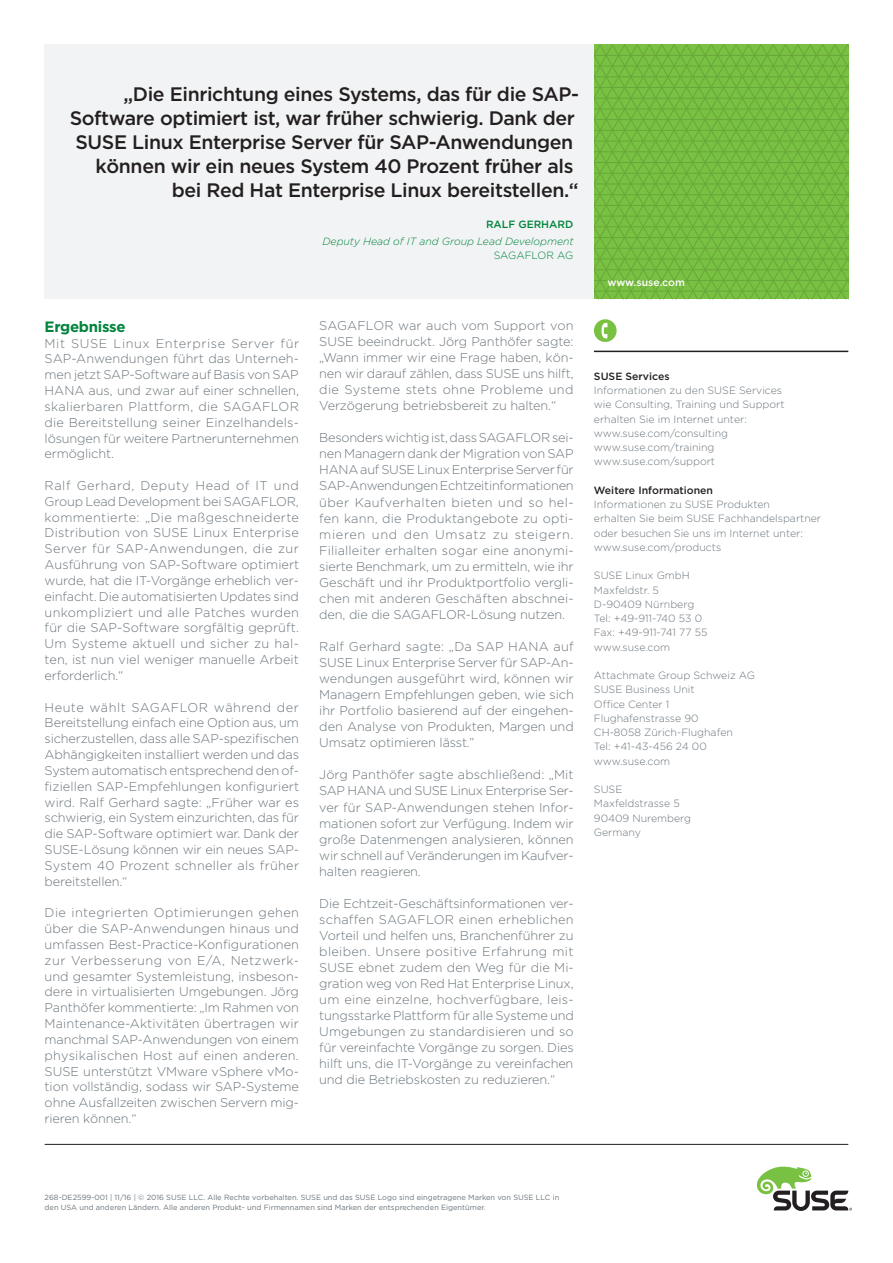
<style>
.page{position:relative;width:893px;height:1263px;background:#fff}
.page>*{position:absolute;margin:0;border:0;box-sizing:border-box;transform-origin:0 0}
.pull_quote_13_16_ali{font:500 19.5px "Gotham";letter-spacing:-.02em;color:#231f20}
.subhead_10_13-green{font:700 15px "Gotham";letter-spacing:-.02em;color:#00843d}
.body1{font:300 12.75px/16px "Gotham";letter-spacing:-.01em;color:#6a747b}
.caption_7_9_5{font:300 10.5px/14.2px "Gotham";color:#6a747b}
.quote_title_7_11_ita{font:italic 300 10.5px "Gotham";color:#00843d}
.caption_7_9_5-2{font:500 10.5px "Gotham";color:#231f20}
.caption_7pt_bold{font:500 10.5px "Gotham";color:#fff}
.caption_7pt_bold-2{font:500 10.5px "Gotham";color:#231f20}
.quote_name_7_11-gree{font:500 10.5px "Gotham";color:#00843d}
.quote_company_7_9_5{font:300 10.5px "Gotham";letter-spacing:-.01em;color:#00843d}
.mousetype_legal{font:7.5px/10.5px "Gotham";color:#6a747b}
</style>
<div class="page">
<svg style="left:594px;top:45px;width:254px;height:254px;background:#75bb3f"></svg>
<hr style="left:594px;top:55px;width:254px;height:1px;background:#dcdddf">
<hr style="left:594px;top:66px;width:254px;height:1px;background:#dcdddf">
<hr style="left:594px;top:76px;width:254px;height:1px;background:#dcdddf">
<hr style="left:594px;top:87px;width:254px;height:1px;background:#dcdddf">
<hr style="left:594px;top:98px;width:254px;height:1px;background:#dcdddf">
<hr style="left:594px;top:109px;width:254px;height:1px;background:#dcdddf">
<hr style="left:594px;top:119px;width:254px;height:1px;background:#dcdddf">
<hr style="left:594px;top:130px;width:254px;height:1px;background:#dcdddf">
<hr style="left:594px;top:141px;width:254px;height:1px;background:#dcdddf">
<hr style="left:594px;top:151px;width:254px;height:1px;background:#dcdddf">
<hr style="left:594px;top:162px;width:254px;height:1px;background:#dcdddf">
<hr style="left:594px;top:184px;width:254px;height:1px;background:#dcdddf">
<hr style="left:594px;top:173px;width:254px;height:1px;background:#dcdddf">
<hr style="left:594px;top:194px;width:254px;height:1px;background:#dcdddf">
<hr style="left:594px;top:205px;width:254px;height:1px;background:#dcdddf">
<hr style="left:594px;top:216px;width:254px;height:1px;background:#dcdddf">
<hr style="left:594px;top:226px;width:254px;height:1px;background:#dcdddf">
<hr style="left:594px;top:248px;width:254px;height:1px;background:#dcdddf">
<hr style="left:594px;top:259px;width:254px;height:1px;background:#dcdddf">
<hr style="left:594px;top:269px;width:254px;height:1px;background:#dcdddf">
<hr style="left:594px;top:280px;width:254px;height:1px;background:#dcdddf">
<hr style="left:594px;top:291px;width:254px;height:1px;background:#dcdddf">
<hr style="left:594px;top:237px;width:254px;height:1px;background:#dcdddf">
<div style="left:45px;top:45px;width:549px;height:254px;background:#f2f3f4"></div>
<hr style="left:45px;top:1144px;width:803px;height:1px;background:#231f20">
<hr style="left:594px;top:351px;width:254px;height:1px;background:#231f20">
<div style="left:594px;top:319px;width:23px;height:23px;background:#79c142;border-radius:50%"></div>
<svg style="left:601px;top:323px;width:6px;height:15px"></svg>
<svg style="left:756px;top:1166px;width:96px;height:45px"></svg>
<p class="pull_quote_13_16_ali" style="left:124px;top:83px;width:457px">„Die Einrichtung eines Systems, das für die SAP-</p>
<p class="pull_quote_13_16_ali" style="left:70px;top:107px;width:507px">Software optimiert ist, war früher schwierig. Dank der</p>
<p class="pull_quote_13_16_ali" style="left:75px;top:131px;width:499px">SUSE Linux Enterprise Server für SAP-Anwendungen</p>
<p class="pull_quote_13_16_ali" style="left:96px;top:155px;width:479px">können wir ein neues System 40 Prozent früher als</p>
<p class="pull_quote_13_16_ali" style="left:172px;top:179px;width:408px">bei Red Hat Enterprise Linux bereitstellen.“</p>
<p class="quote_name_7_11-gree" style="left:486px;top:218px;width:89px">RALF GERHARD</p>
<p class="quote_title_7_11_ita" style="left:322px;top:235px;width:253px">Deputy Head of IT and Group Lead Development</p>
<p class="quote_company_7_9_5" style="left:494px;top:249px;width:81px">SAGAFLOR AG</p>
<p class="subhead_10_13-green" style="left:45px;top:318px;width:82px">Ergebnisse</p>
<p class="body1" style="left:45px;top:335px;width:256px">Mit SUSE Linux Enterprise Server für SAP-Anwendungen führt das Unterneh&shy;men jetzt SAP-Software auf Basis von SAP HANA aus, und zwar auf einer schnellen, skalierbaren Plattform, die SAGAFLOR die Bereitstellung seiner Einzelhandels&shy;lösungen für weitere Partnerunternehmen ermöglicht.</p>
<p class="body1" style="left:45px;top:477px;width:256px;text-align:justify">Ralf Gerhard, Deputy Head of IT und Group Lead Development bei SAGAFLOR, kommentierte: „Die maßgeschneiderte Distribution von SUSE Linux Enterprise Server für SAP-Anwendungen, die zur Ausführung von SAP-Software optimiert wurde, hat die IT-Vorgänge erheblich ver&shy;einfacht. Die automatisierten Updates sind unkompliziert und alle Patches wurden für die SAP-Software sorgfältig geprüft.<br>Um Systeme aktuell und sicher zu hal&shy;ten, ist nun viel weniger manuelle Arbeit erforderlich.“</p>
<p class="body1" style="left:45px;top:699px;width:256px;text-align:justify">Heute wählt SAGAFLOR während der Bereitstellung einfach eine Option aus, um sicherzustellen, dass alle SAP-spezifischen Abhängigkeiten installiert werden und das System automatisch entsprechend den of&shy;fiziellen SAP-Empfehlungen konfiguriert wird. Ralf Gerhard sagte: „Früher war es schwierig, ein System einzurichten, das für die SAP-Software optimiert war. Dank der SUSE-Lösung können wir ein neues SAP-System 40 Prozent schneller als früher bereitstellen.“</p>
<p class="body1" style="left:45px;top:905px;width:256px;text-align:justify">Die integrierten Optimierungen gehen über die SAP-Anwendungen hinaus und umfassen Best-Practice-Konfigurationen zur Verbesserung von E/A, Netzwerk&shy;und gesamter Systemleistung, insbeson&shy;dere in virtualisierten Umgebungen. Jörg Panthöfer kommentierte: „Im Rahmen von Maintenance-Aktivitäten übertragen wir manchmal SAP-Anwendungen von einem physikalischen Host auf einen anderen.<br>SUSE unterstützt VMware vSphere vMo&shy;tion vollständig, sodass wir SAP-Systeme ohne Ausfallzeiten zwischen Servern mig&shy;rieren können.“</p>
<p class="body1" style="left:319px;top:317px;width:256px;text-align:justify">SAGAFLOR war auch vom Support von SUSE beeindruckt. Jörg Panthöfer sagte: „Wann immer wir eine Frage haben, kön&shy;nen wir darauf zählen, dass SUSE uns hilft, die Systeme stets ohne Probleme und Verzögerung betriebsbereit zu halten.“</p>
<p class="body1" style="left:319px;top:430px;width:256px">Besonders wichtig ist, dass SAGAFLOR sei&shy;nen Managern dank der Migration von SAP HANA auf SUSE Linux Enterprise Server für SAP-Anwendungen Echtzeitinformationen über Kaufverhalten bieten und so hel&shy;fen kann, die Produktangebote zu opti&shy;mieren und den Umsatz zu steigern.<br>Filialleiter erhalten sogar eine anonymi&shy;sierte Benchmark, um zu ermitteln, wie ihr Geschäft und ihr Produktportfolio vergli&shy;chen mit anderen Geschäften abschnei&shy;den, die die SAGAFLOR-Lösung nutzen.</p>
<p class="body1" style="left:319px;top:638px;width:256px">Ralf Gerhard sagte: „Da SAP HANA auf SUSE Linux Enterprise Server für SAP-An&shy;wendungen ausgeführt wird, können wir Managern Empfehlungen geben, wie sich ihr Portfolio basierend auf der eingehen&shy;den Analyse von Produkten, Margen und Umsatz optimieren lässt.”</p>
<p class="body1" style="left:319px;top:767px;width:256px">Jörg Panthöfer sagte abschließend: „Mit SAP HANA und SUSE Linux Enterprise Ser&shy;ver für SAP-Anwendungen stehen Infor&shy;mationen sofort zur Verfügung. Indem wir</p>
<p class="body1" style="left:319px;top:831px;width:256px">große Datenmengen analysieren, können wir schnell auf Veränderungen im Kaufver&shy;halten reagieren.</p>
<p class="body1" style="left:319px;top:895px;width:256px">Die Echtzeit-Geschäftsinformationen ver&shy;schaffen SAGAFLOR einen erheblichen Vorteil und helfen uns, Branchenführer zu bleiben. Unsere positive Erfahrung mit SUSE ebnet zudem den Weg für die Mi&shy;gration weg von Red Hat Enterprise Linux, um eine einzelne, hochverfügbare, leis&shy;tungsstarke Plattform für alle Systeme und Umgebungen zu standardisieren und so für vereinfachte Vorgänge zu sorgen. Dies hilft uns, die IT-Vorgänge zu vereinfachen und die Betriebskosten zu reduzieren.“</p>
<p class="caption_7pt_bold" style="left:607px;top:276px;width:79px">www.suse.com</p>
<p class="caption_7pt_bold-2" style="left:594px;top:370px;width:77px">SUSE Services</p>
<p class="caption_7_9_5" style="left:594px;top:383px;width:192px">Informationen zu den SUSE Services wie Consulting, Training und Support erhalten Sie im Internet unter:</p>
<p class="caption_7_9_5" style="left:594px;top:426px;width:136px">www.suse.com/consulting</p>
<p class="caption_7_9_5" style="left:594px;top:440px;width:122px">www.suse.com/training</p>
<p class="caption_7_9_5" style="left:594px;top:454px;width:123px">www.suse.com/support</p>
<p class="caption_7_9_5-2" style="left:594px;top:484px;width:121px">Weitere Informationen</p>
<p class="caption_7_9_5" style="left:594px;top:497px;width:229px">Informationen zu SUSE Produkten<br>erhalten Sie beim SUSE Fachhandelspartner oder besuchen Sie uns im Internet unter: www.suse.com/products</p>
<p class="caption_7_9_5" style="left:594px;top:568px;width:97px">SUSE Linux GmbH</p>
<p class="caption_7_9_5" style="left:594px;top:583px;width:66px">Maxfeldstr. 5</p>
<p class="caption_7_9_5" style="left:594px;top:597px;width:102px">D-90409 Nürnberg</p>
<p class="caption_7_9_5" style="left:594px;top:611px;width:110px">Tel: +49-911-740 53 0</p>
<p class="caption_7_9_5" style="left:594px;top:625px;width:115px">Fax: +49-911-741 77 55</p>
<p class="caption_7_9_5" style="left:594px;top:640px;width:78px">www.suse.com</p>
<p class="caption_7_9_5" style="left:594px;top:668px;width:163px">Attachmate Group Schweiz AG</p>
<p class="caption_7_9_5" style="left:594px;top:682px;width:102px">SUSE Business Unit</p>
<p class="caption_7_9_5" style="left:594px;top:697px;width:77px">Office Center 1</p>
<p class="caption_7_9_5" style="left:594px;top:711px;width:106px">Flughafenstrasse 90</p>
<p class="caption_7_9_5" style="left:594px;top:725px;width:140px">CH-8058 Zürich-Flughafen</p>
<p class="caption_7_9_5" style="left:594px;top:739px;width:114px">Tel: +41-43-456 24 00</p>
<p class="caption_7_9_5" style="left:594px;top:754px;width:78px">www.suse.com</p>
<p class="caption_7_9_5" style="left:594px;top:782px;width:30px">SUSE</p>
<p class="caption_7_9_5" style="left:594px;top:796px;width:87px">Maxfeldstrasse 5</p>
<p class="caption_7_9_5" style="left:594px;top:811px;width:99px">90409 Nuremberg<br>Germany</p>
<p class="mousetype_legal" style="left:45px;top:1192px;width:516px">268-DE2599-001 | 11/16 | © 2016 SUSE LLC. Alle Rechte vorbehalten. SUSE und das SUSE Logo sind eingetragene Marken von SUSE LLC in den USA und anderen Ländern. Alle anderen Produkt- und Firmennamen sind Marken der entsprechenden Eigentümer.</p>
</div>
